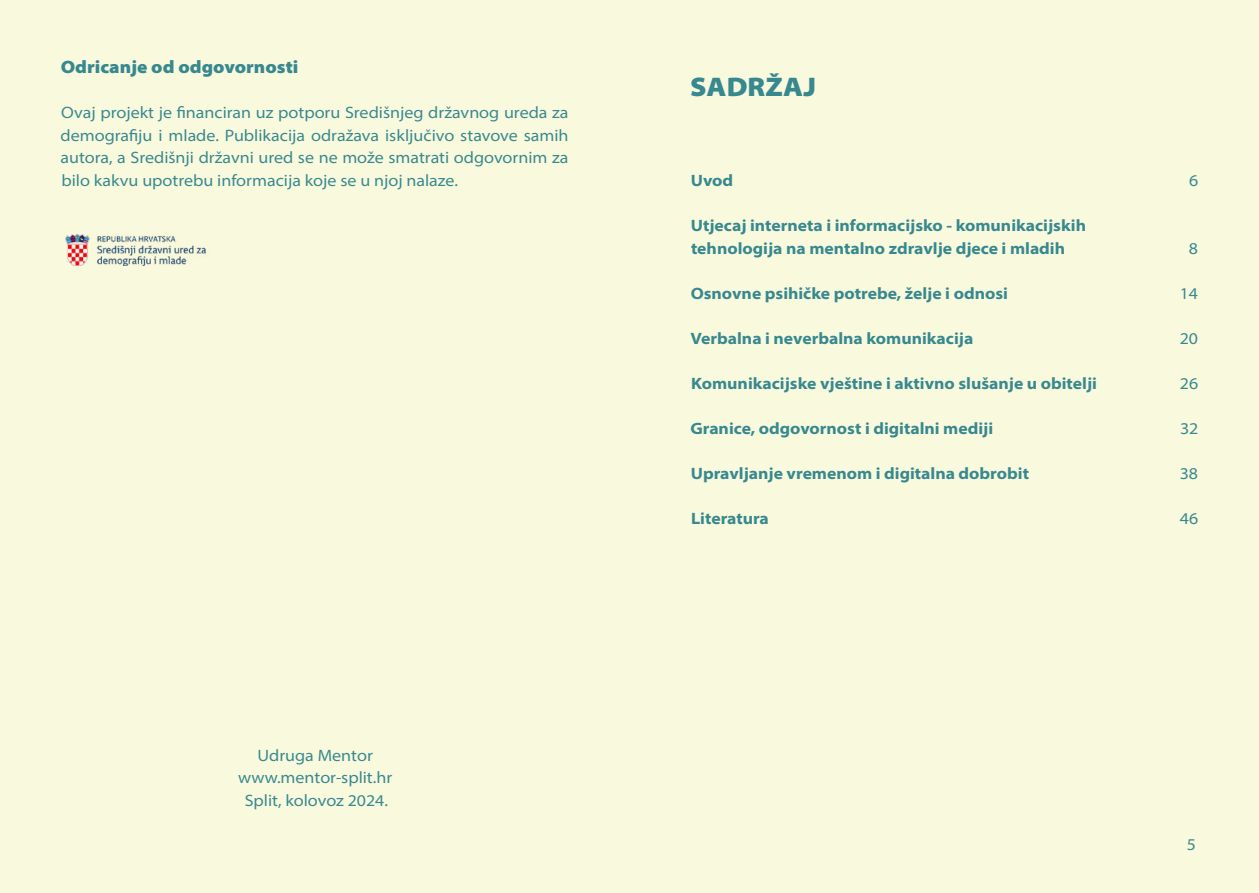
<style>
.page{position:relative;width:1259px;height:893px;background:#f9f9dd}
.page>*{position:absolute;margin:0;border:0;box-sizing:border-box;transform-origin:0 0}
.t1{font:900 semi-expanded 27px "Myriad Pro";color:#37898f}
.t2{font:900 semi-expanded 18px "Myriad Pro";color:#37898f}
.t3{font:700 semi-expanded 16.5px/22.5px "Myriad Pro";color:#37898f}
.t4{font:semi-expanded 16.5px/22.5px "Myriad Pro";color:#37898f;text-align:center}
</style>
<div class="page">
<img style="left:66px;top:234px;width:140px;height:32px">
<p class="t2" style="left:61px;top:55px;width:239px">Odricanje od odgovornosti</p>
<p class="t4" style="left:60px;top:101px;width:509px;text-align:justify">Ovaj projekt je financiran uz potporu Središnjeg državnog ureda za demografiju i mlade. Publikacija odražava isključivo stavove samih autora, a Središnji državni ured se ne može smatrati odgovornim za bilo kakvu upotrebu informacija koje se u njoj nalaze.</p>
<p class="t4" style="left:238px;top:744px;width:155px">Udruga Mentor www.mentor-split.hr<br>Split, kolovoz 2024.</p>
<h1 class="t1" style="left:690px;top:69px;width:127px">SADRŽAJ</h1>
<p class="t3" style="left:691px;top:169px;width:44px">Uvod</p>
<p class="t3" style="left:691px;top:214px;width:397px">Utjecaj interneta i informacijsko - komunikacijskih tehnologija na mentalno zdravlje djece i mladih</p>
<p class="t3" style="left:690px;top:281px;width:319px">Osnovne psihičke potrebe, želje i odnosi</p>
<p class="t3" style="left:690px;top:326px;width:284px">Verbalna i neverbalna komunikacija</p>
<p class="t3" style="left:691px;top:371px;width:407px">Komunikacijske vještine i aktivno slušanje u obitelji</p>
<p class="t3" style="left:690px;top:416px;width:304px">Granice, odgovornost i digitalni mediji</p>
<p class="t3" style="left:691px;top:461px;width:340px">Upravljanje vremenom i digitalna dobrobit</p>
<p class="t3" style="left:691px;top:506px;width:79px">Literatura</p>
<p class="t4" style="left:1189px;top:169px;width:11px">6</p>
<p class="t4" style="left:1189px;top:236px;width:11px">8</p>
<p class="t4" style="left:1179px;top:281px;width:20px">14</p>
<p class="t4" style="left:1179px;top:326px;width:20px">20</p>
<p class="t4" style="left:1180px;top:371px;width:20px">26</p>
<p class="t4" style="left:1180px;top:416px;width:20px">32</p>
<p class="t4" style="left:1179px;top:461px;width:20px">38</p>
<p class="t4" style="left:1180px;top:506px;width:20px">46</p>
<p class="t4" style="left:1186px;top:833px;width:11px">5</p>
</div>
